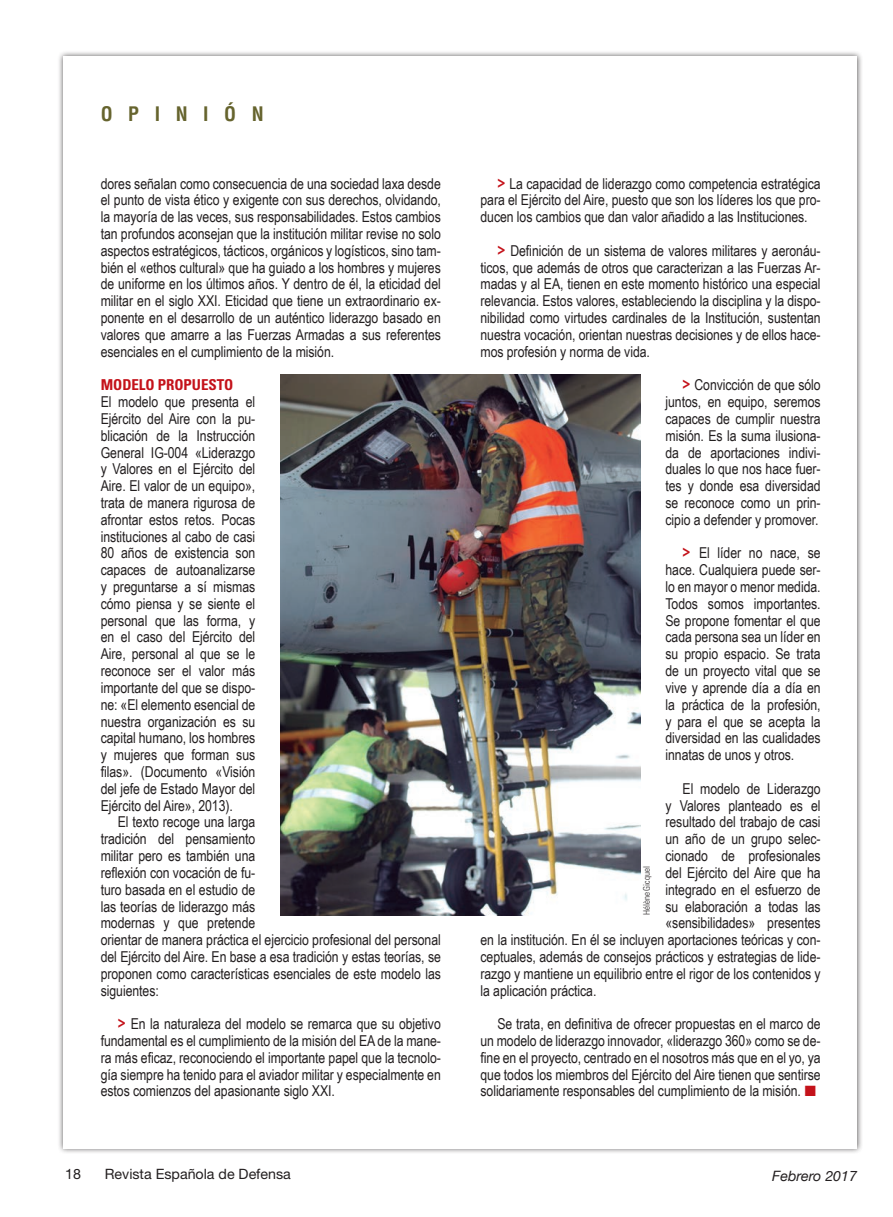
<style>
.page{position:relative;width:893px;height:1217px;background:#fff}
.page>*{position:absolute;margin:0;border:0;box-sizing:border-box;transform-origin:0 0}
.t1{font:700 condensed 19.5px "Helvetica";letter-spacing:.8em;color:#66642e}
.t2{font:15px/16.8px "Arial Narrow";letter-spacing:-.005em;color:#231f20;text-align:justify}
.t3{font:700 condensed 15px "Univers";letter-spacing:-.005em;color:#c4121a}
.t4{font:14.25px "Helvetica Neue";color:#231f20}
.t5{font:italic 14.25px "Helvetica Neue";color:#231f20}
.t6{font:300 condensed 9px "Univers";letter-spacing:-.005em;color:#231f20}
.s1{font-weight:700;font-size:16.5px;color:#c4121a}
.s2{font-family:"European Pi Three";color:#c4121a}
</style>
<div class="page">
<div style="left:57px;top:50px;width:806px;height:1104px;background:#231f20;opacity:.75"></div>
<div style="left:64px;top:56px;width:793px;height:1091px;background:#fff"></div>
<img style="left:281px;top:374px;width:359px;height:541px">
<h1 class="t1" style="left:101px;top:102px;width:164px">OPINIÓN</h1>
<p class="t2" style="left:101px;top:174px;width:342px">dores señalan como consecuencia de una sociedad laxa desde el punto de vista ético y exigente con sus derechos, olvidando, la mayoría de las veces, sus responsabilidades. Estos cambios tan profundos aconsejan que la institución militar revise no solo aspectos estratégicos, tácticos, orgánicos y logísticos, sino tam&shy;bién el «ethos cultural» que ha guiado a los hombres y mujeres de uniforme en los últimos años. Y dentro de él, la eticidad del militar en el siglo XXI. Eticidad que tiene un extraordinario ex&shy;ponente en el desarrollo de un auténtico liderazgo basado en valores que amarre a las Fuerzas Armadas a sus referentes esenciales en el cumplimiento de la misión.</p>
<p class="t3" style="left:101px;top:375px;width:134px">MODELO PROPUESTO</p>
<p class="t2" style="left:101px;top:393px;width:156px">El modelo que presenta el Ejército del Aire con la pu&shy;blicación de la Instrucción General IG-004 «Liderazgo y Valores en el Ejército del Aire. El valor de un equipo», trata de manera rigurosa de afrontar estos retos. Pocas instituciones al cabo de casi 80 años de existencia son capaces de autoanalizarse y preguntarse a sí mismas cómo piensa y se siente el personal que las forma, y en el caso del Ejército del Aire, personal al que se le reconoce ser el valor más importante del que se dispo&shy;ne: «El elemento esencial de nuestra organización es su capital humano, los hombres y mujeres que forman sus filas». (Documento «Visión del jefe de Estado Mayor del Ejército del Aire», 2013).</p>
<p class="t2" style="left:101px;top:813px;width:342px;text-align:left;text-indent:17px">El texto recoge una larga<br>tradición del pensamiento<br>militar pero es también una<br>reflexión con vocación de fu-<br>turo basada en el estudio de<br>las teorías de liderazgo más<br>modernas y que pretende<br>orientar de manera práctica el ejercicio profesional del personal del Ejército del Aire. En base a esa tradición y estas teorías, se proponen como características esenciales de este modelo las siguientes:</p>
<p class="t2" style="left:101px;top:1014px;width:342px;text-indent:17px"><span class="s1">&gt;</span> En la naturaleza del modelo se remarca que su objetivo fundamental es el cumplimiento de la misión del EA de la mane&shy;ra más eficaz, reconociendo el importante papel que la tecnolo&shy;gía siempre ha tenido para el aviador militar y especialmente en estos comienzos del apasionante siglo XXI.</p>
<p class="t2" style="left:480px;top:174px;width:342px;text-indent:17px"><span class="s1">&gt;</span> La capacidad de liderazgo como competencia estratégica para el Ejército del Aire, puesto que son los líderes los que pro&shy;ducen los cambios que dan valor añadido a las Instituciones.</p>
<p class="t2" style="left:480px;top:241px;width:342px;text-indent:17px"><span class="s1">&gt;</span> Definición de un sistema de valores militares y aeronáu&shy;ticos, que además de otros que caracterizan a las Fuerzas Ar&shy;madas y al EA, tienen en este momento histórico una especial relevancia. Estos valores, estableciendo la disciplina y la dispo&shy;nibilidad como virtudes cardinales de la Institución, sustentan nuestra vocación, orientan nuestras decisiones y de ellos hace&shy;mos profesión y norma de vida.</p>
<p class="t2" style="left:665px;top:376px;width:157px;text-indent:17px"><span class="s1">&gt;</span> Convicción de que sólo juntos, en equipo, seremos capaces de cumplir nuestra misión. Es la suma ilusiona&shy;da de aportaciones indivi&shy;duales lo que nos hace fuer&shy;tes y donde esa diversidad se reconoce como un prin&shy;cipio a defender y promover.</p>
<p class="t2" style="left:665px;top:544px;width:157px;text-indent:17px"><span class="s1">&gt;</span> El líder no nace, se hace. Cualquiera puede ser&shy;lo en mayor o menor medida.<br>Todos somos importantes.<br>Se propone fomentar el que cada persona sea un líder en su propio espacio. Se trata de un proyecto vital que se vive y aprende día a día en la práctica de la profesión, y para el que se acepta la diversidad en las cualidades innatas de unos y otros.</p>
<p class="t2" style="left:682px;top:779px;width:140px">El modelo de Liderazgo</p>
<p class="t2" style="left:665px;top:796px;width:157px">y Valores planteado es el</p>
<p class="t2" style="left:665px;top:813px;width:157px">resultado del trabajo de casi</p>
<p class="t2" style="left:665px;top:829px;width:157px">un año de un grupo selec-</p>
<p class="t2" style="left:665px;top:846px;width:157px">cionado de profesionales</p>
<p class="t2" style="left:665px;top:863px;width:157px">del Ejército del Aire que ha</p>
<p class="t2" style="left:665px;top:880px;width:157px">integrado en el esfuerzo de</p>
<p class="t2" style="left:665px;top:897px;width:157px">su elaboración a todas las</p>
<p class="t2" style="left:665px;top:913px;width:157px">«sensibilidades» presentes</p>
<p class="t2" style="left:480px;top:930px;width:342px">en la institución. En él se incluyen aportaciones teóricas y con-</p>
<p class="t2" style="left:480px;top:947px;width:342px">ceptuales, además de consejos prácticos y estrategias de lide-</p>
<p class="t2" style="left:480px;top:964px;width:342px">razgo y mantiene un equilibrio entre el rigor de los contenidos y</p>
<p class="t2" style="left:480px;top:981px;width:117px">la aplicación práctica.</p>
<p class="t2" style="left:480px;top:1014px;width:342px;text-indent:17px">Se trata, en definitiva de ofrecer propuestas en el marco de un modelo de liderazgo innovador, «liderazgo 360» como se de&shy;fine en el proyecto, centrado en el nosotros más que en el yo, ya que todos los miembros del Ejército del Aire tienen que sentirse solidariamente responsables del cumplimiento de la misión. <span class="s2">L</span></p>
<p class="t6" style="left:641px;top:915px;width:50px;rotate:-90deg">Hélène Gicquel</p>
<p class="t4" style="left:65px;top:1164px;width:17px">18</p>
<p class="t4" style="left:105px;top:1164px;width:188px">Revista Española de Defensa</p>
<p class="t5" style="left:772px;top:1165px;width:86px">Febrero 2017</p>
</div>
